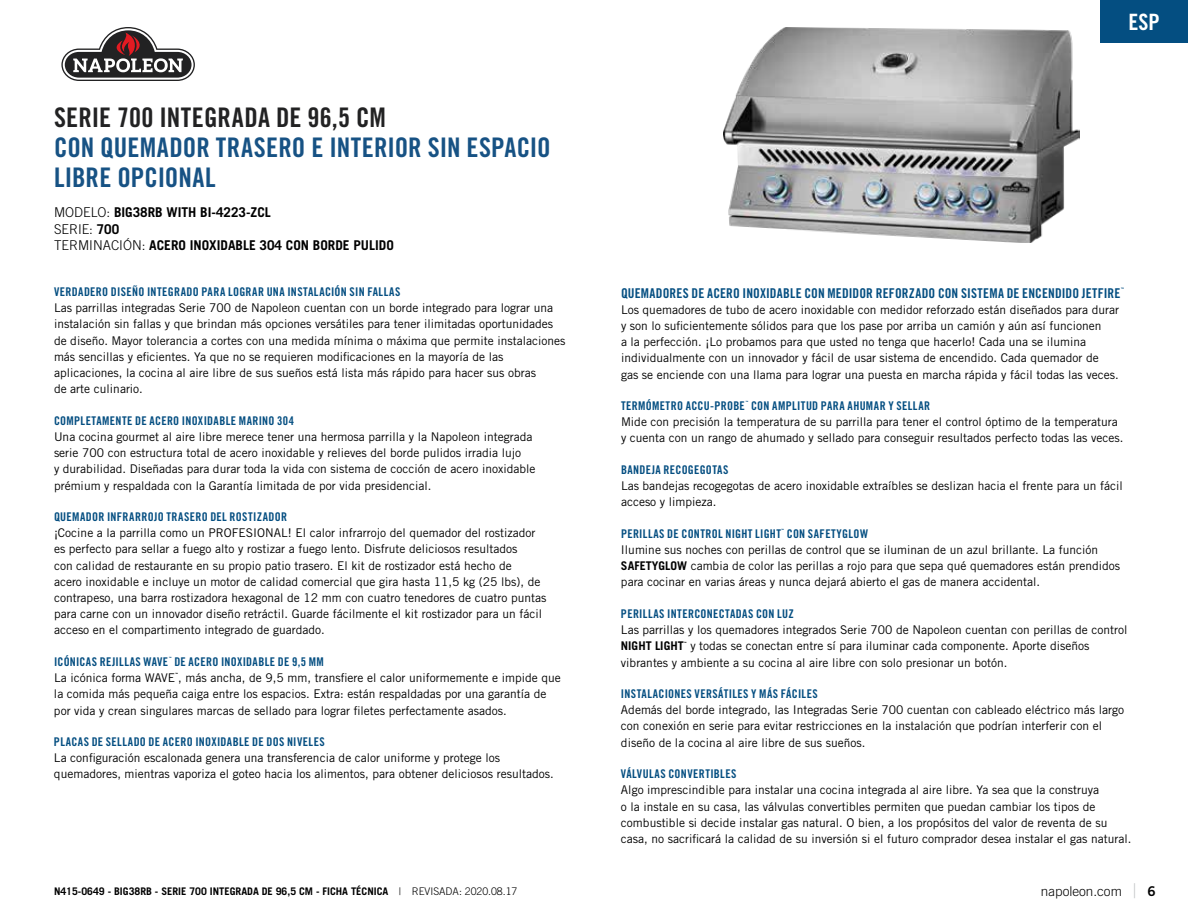
<style>
.page{position:relative;width:1188px;height:918px;background:#fff}
.page>*{position:absolute;margin:0;border:0;box-sizing:border-box;transform-origin:0 0}
.t1{font:27px/30px "Trade Gothic LT Std Bd Cn 20";color:#175284}
.t2{font:27px "Trade Gothic LT Std Bd Cn 20";letter-spacing:.005em;color:#222223}
.t3{font:22.5px "Trade Gothic LT Std Bd Cn 20";color:#fff}
.t4{font:700 13.5px/16.5px "Trade Gothic LT Std";color:#000}
.t5{font:13.5px "Trade Gothic LT Std Bd Cn 20";letter-spacing:.01em;color:#044e81}
.t6{font:300 13.5px "Trade Gothic LT Std";color:#000}
.t7{font:12px/16.2px "Trade Gothic LT Std";color:#000}
.t8{font:12px "Trade Gothic LT Std Bd Cn 20";letter-spacing:.03em;color:#044e81}
.t9{font:700 12px "Trade Gothic LT Std";color:#000}
.t10{font:700 10.5px "Trade Gothic LT Std";color:#000}
.t11{font:700 3.3px "Helvetica";color:#044e81}
.t12{font:700 3px "Helvetica";color:#044e81}
.t13{font:700 3px "Helvetica";color:#000}
.s1{font-weight:300}
.s2{font-weight:700}
.s3{font-size:20.25px;color:#bcbec0}
.s4{font-family:"Trade Gothic LT Std Bd 2";font-weight:400}
</style>
<div class="page">
<svg style="left:61px;top:27px;width:134px;height:54px"></svg>
<div style="left:1100px;top:0;width:88px;height:43px;background:#044e81"></div>
<img style="left:724px;top:27px;width:356px;height:216px">
<h1 class="t2" style="left:54px;top:101px;width:333px">SERIE 700 INTEGRADA DE 96,5 CM</h1>
<h1 class="t1" style="left:54px;top:133px;width:498px">CON QUEMADOR TRASERO E INTERIOR SIN ESPACIO<br>LIBRE OPCIONAL</h1>
<p class="t4" style="left:54px;top:204px;width:341px"><span class="s1">MODELO:</span> BIG38RB WITH BI-4223-ZCL<br><span class="s1">SERIE:</span> 700<br><span class="s1">TERMINACIÓN:</span> ACERO INOXIDABLE 304 CON BORDE PULIDO</p>
<p class="t8" style="left:54px;top:284px;width:348px">VERDADERO DISEÑO INTEGRADO PARA LOGRAR UNA INSTALACIÓN SIN FALLAS</p>
<p class="t7" style="left:54px;top:300px;width:513px">Las parrillas integradas Serie 700 de Napoleon cuentan con un borde integrado para lograr una instalación sin fallas y que brindan más opciones versátiles para tener ilimitadas oportunidades de diseño. Mayor tolerancia a cortes con una medida mínima o máxima que permite instalaciones más sencillas y eficientes. Ya que no se requieren modificaciones en la mayoría de las aplicaciones, la cocina al aire libre de sus sueños está lista más rápido para hacer sus obras<br>de arte culinario.</p>
<p class="t8" style="left:54px;top:413px;width:242px">COMPLETAMENTE DE ACERO INOXIDABLE MARINO 304</p>
<p class="t7" style="left:54px;top:428px;width:483px">Una cocina gourmet al aire libre merece tener una hermosa parrilla y la Napoleon integrada serie 700 con estructura total de acero inoxidable y relieves del borde pulidos irradia lujo<br>y durabilidad. Diseñadas para durar toda la vida con sistema de cocción de acero inoxidable prémium y respaldada con la Garantía limitada de por vida presidencial.</p>
<p class="t8" style="left:54px;top:509px;width:235px">QUEMADOR INFRARROJO TRASERO DEL ROSTIZADOR</p>
<p class="t7" style="left:54px;top:525px;width:494px">¡Cocine a la parrilla como un PROFESIONAL! El calor infrarrojo del quemador del rostizador es perfecto para sellar a fuego alto y rostizar a fuego lento. Disfrute deliciosos resultados<br>con calidad de restaurante en su propio patio trasero. El kit de rostizador está hecho de<br>acero inoxidable e incluye un motor de calidad comercial que gira hasta 11,5 kg (25 lbs), de contrapeso, una barra rostizadora hexagonal de 12 mm con cuatro tenedores de cuatro puntas para carne con un innovador diseño retráctil. Guarde fácilmente el kit rostizador para un fácil acceso en el compartimento integrado de guardado.</p>
<p class="t8" style="left:54px;top:654px;width:116px">ICÓNICAS REJILLAS WAVE</p>
<p class="t12" style="left:169px;top:656px;width:4px">™</p>
<p class="t8" style="left:174px;top:654px;width:151px">DE ACERO INOXIDABLE DE 9,5 MM</p>
<p class="t7" style="left:54px;top:670px;width:508px">La icónica forma WAVE , más ancha, de 9,5 mm, transfiere el calor uniformemente e impide que</p>
<p class="t13" style="left:175px;top:672px;width:4px">™</p>
<p class="t7" style="left:54px;top:686px;width:494px">la comida más pequeña caiga entre los espacios. Extra: están respaldadas por una garantía de por vida y crean singulares marcas de sellado para lograr filetes perfectamente asados.</p>
<p class="t8" style="left:54px;top:734px;width:272px">PLACAS DE SELLADO DE ACERO INOXIDABLE DE DOS NIVELES</p>
<p class="t7" style="left:54px;top:750px;width:501px">La configuración escalonada genera una transferencia de calor uniforme y protege los quemadores, mientras vaporiza el goteo hacia los alimentos, para obtener deliciosos resultados.</p>
<p class="t10" style="left:54px;top:885px;width:465px">N415-0649 - BIG38RB - SERIE 700 INTEGRADA DE 96,5 CM - FICHA TÉCNICA <span class="s1">| REVISADA: 2020.08.17</span></p>
<h2 class="t3" style="left:1129px;top:8px;width:33px">ESP</h2>
<p class="t5" style="left:621px;top:285px;width:501px">QUEMADORES DE ACERO INOXIDABLE CON MEDIDOR REFORZADO CON SISTEMA DE ENCENDIDO JETFIRE</p>
<p class="t11" style="left:1121px;top:286px;width:5px">™</p>
<p class="t7" style="left:621px;top:301px;width:500px">Los quemadores de tubo de acero inoxidable con medidor reforzado están diseñados para durar y son lo suficientemente sólidos para que los pase por arriba un camión y aún así funcionen<br>a la perfección. ¡Lo probamos para que usted no tenga que hacerlo! Cada una se ilumina individualmente con un innovador y fácil de usar sistema de encendido. Cada quemador de gas se enciende con una llama para lograr una puesta en marcha rápida y fácil todas las veces.</p>
<p class="t8" style="left:621px;top:398px;width:125px">TERMÓMETRO ACCU-PROBE</p>
<p class="t12" style="left:745px;top:400px;width:4px">™</p>
<p class="t8" style="left:751px;top:398px;width:181px">CON AMPLITUD PARA AHUMAR Y SELLAR</p>
<p class="t7" style="left:621px;top:414px;width:504px">Mide con precisión la temperatura de su parrilla para tener el control óptimo de la temperatura y cuenta con un rango de ahumado y sellado para conseguir resultados perfecto todas las veces.</p>
<p class="t8" style="left:621px;top:462px;width:109px">BANDEJA RECOGEGOTAS</p>
<p class="t7" style="left:621px;top:478px;width:503px">Las bandejas recogegotas de acero inoxidable extraíbles se deslizan hacia el frente para un fácil acceso y limpieza.</p>
<p class="t8" style="left:621px;top:526px;width:162px">PERILLAS DE CONTROL NIGHT LIGHT</p>
<p class="t12" style="left:781px;top:528px;width:4px">™</p>
<p class="t8" style="left:787px;top:526px;width:83px">CON SAFETYGLOW</p>
<p class="t7" style="left:621px;top:542px;width:501px">Ilumine sus noches con perillas de control que se iluminan de un azul brillante. La función<br><span class="s2">SAFETYGLOW</span> cambia de color las perillas a rojo para que sepa qué quemadores están prendidos para cocinar en varias áreas y nunca dejará abierto el gas de manera accidental.</p>
<p class="t8" style="left:621px;top:606px;width:174px">PERILLAS INTERCONECTADAS CON LUZ</p>
<p class="t7" style="left:621px;top:622px;width:508px">Las parrillas y los quemadores integrados Serie 700 de Napoleon cuentan con perillas de control</p>
<p class="t9" style="left:621px;top:639px;width:64px">NIGHT LIGHT</p>
<p class="t13" style="left:684px;top:640px;width:4px">™</p>
<p class="t7" style="left:621px;top:638px;width:470px;text-indent:69px">y todas se conectan entre sí para iluminar cada componente. Aporte diseños vibrantes y ambiente a su cocina al aire libre con solo presionar un botón.</p>
<p class="t8" style="left:621px;top:686px;width:198px">INSTALACIONES VERSÁTILES Y MÁS FÁCILES</p>
<p class="t7" style="left:621px;top:702px;width:505px">Además del borde integrado, las Integradas Serie 700 cuentan con cableado eléctrico más largo con conexión en serie para evitar restricciones en la instalación que podrían interferir con el diseño de la cocina al aire libre de sus sueños.</p>
<p class="t8" style="left:621px;top:767px;width:117px">VÁLVULAS CONVERTIBLES</p>
<p class="t7" style="left:621px;top:782px;width:512px">Algo imprescindible para instalar una cocina integrada al aire libre. Ya sea que la construya<br>o la instale en su casa, las válvulas convertibles permiten que puedan cambiar los tipos de combustible si decide instalar gas natural. O bien, a los propósitos del valor de reventa de su casa, no sacrificará la calidad de su inversión si el futuro comprador desea instalar el gas natural.</p>
<p class="t6" style="left:1041px;top:883px;width:116px">napoleon.com <span class="s3">|</span> <span class="s4">6</span></p>
</div>
